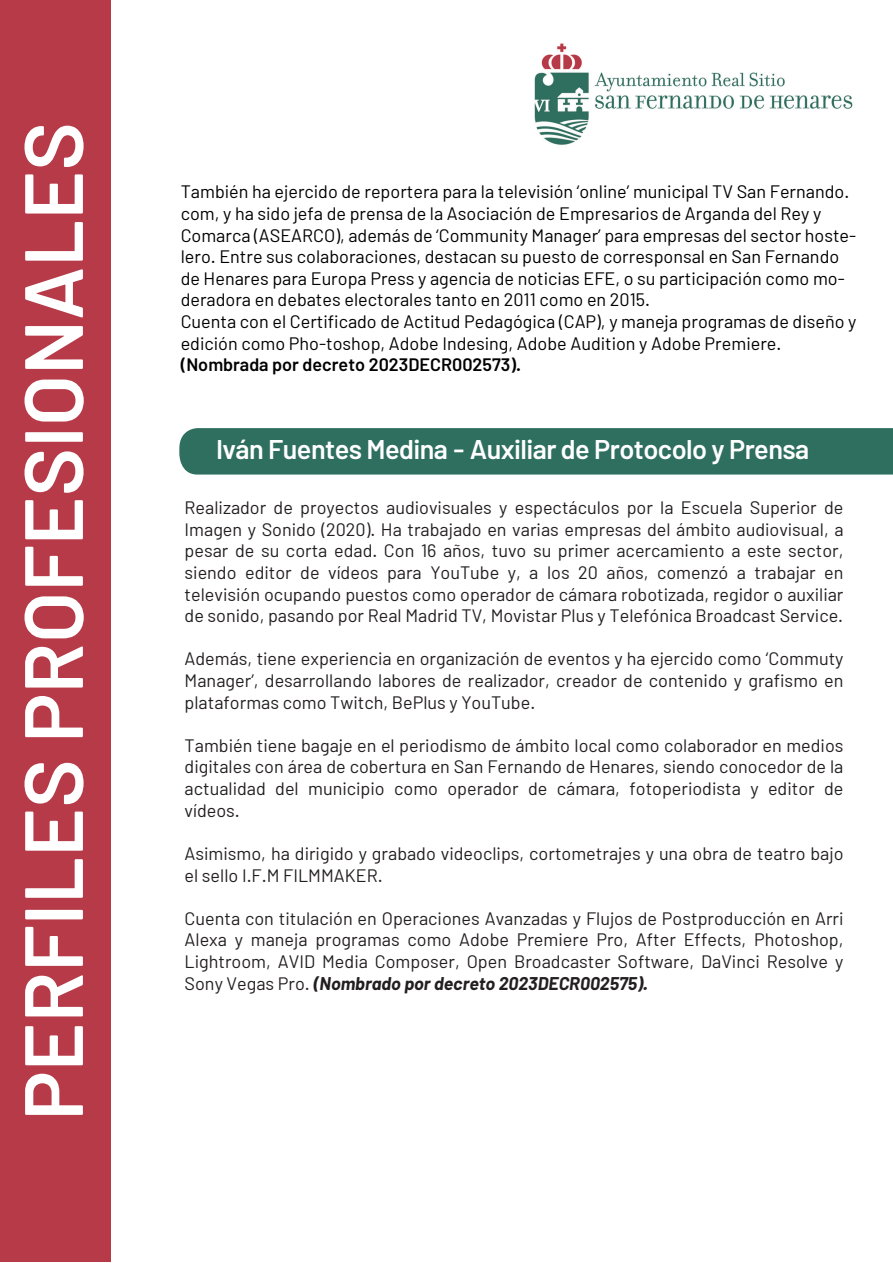
<style>
.page{position:relative;width:893px;height:1263px;background:#fff}
.page>*{position:absolute;margin:0;border:0;box-sizing:border-box;transform-origin:0 0}
.t1{font:600 82.5px "Barlow";color:#fff}
.t2{font:600 27px "Barlow";letter-spacing:-.02em;color:#fff}
.t3{font:18px/21.6px "Barlow";color:#231f20;text-align:justify}
.t4{font:18px/21.6px "Barlow";color:#000}
.t5{font:600 18px "Barlow";color:#000}
.s1{font-style:inherit}
.s2{font-weight:700;font-style:italic}
</style>
<div class="page">
<div style="left:0;top:0;width:111px;height:1261px;background:#b73a48"></div>
<img style="left:534px;top:43px;width:319px;height:102px">
<div style="left:179px;top:428px;width:714px;height:47px;background:#2f6f5f"></div>
<p class="t1" style="left:2px;top:1120px;width:1000px;rotate:-90deg">PERFILES PROFESIONALES</p>
<p class="t4" style="left:181px;top:181px;width:677px">También ha ejercido de reportera para la televisión ‘online’ municipal TV San Fernando. com, y ha sido jefa de prensa de la Asociación de Empresarios de Arganda del Rey y Comarca (ASEARCO), además de ‘Community Manager’ para empresas del sector hoste&shy;lero. Entre sus colaboraciones, destacan su puesto de corresponsal en San Fernando de Henares para Europa Press y agencia de noticias EFE, o su participación como mo&shy;deradora en debates electorales tanto en 2011 como en 2015.<br>Cuenta con el Certificado de Actitud Pedagógica (CAP), y maneja programas de diseño y edición como Pho-toshop, Adobe Indesing, Adobe Audition y Adobe Premiere.</p>
<p class="t5" style="left:181px;top:354px;width:342px">(Nombrada por decreto 2023DECR002573).</p>
<p class="t2" style="left:216px;top:432px;width:595px">Iván Fuentes Medina - Auxiliar de Protocolo y Prensa</p>
<p class="t3" style="left:185px;top:496px;width:660px">Realizador de proyectos audiovisuales y espectáculos por la Escuela Superior de Imagen y Sonido (2020). Ha trabajado en varias empresas del ámbito audiovisual, a pesar de su corta edad. Con 16 años, tuvo su primer acercamiento a este sector, siendo editor de vídeos para YouTube y, a los 20 años, comenzó a trabajar en televisión ocupando puestos como operador de cámara robotizada, regidor o auxiliar de sonido, pasando por Real Madrid TV, Movistar Plus y Telefónica Broadcast Service.</p>
<p class="t3" style="left:185px;top:648px;width:660px">Además, tiene experiencia en organización de eventos y ha ejercido como ‘Commuty <span class="s1">M</span>anager’, desarrollando labores de realizador, creador de contenido y grafismo en plataformas como Twitch, BePlus y YouTube.</p>
<p class="t3" style="left:185px;top:734px;width:660px">También tiene bagaje en el periodismo de ámbito local como colaborador en medios digitales con área de cobertura en San Fernando de Henares, siendo conocedor de la actualidad del municipio como operador de cámara, fotoperiodista y editor de vídeos.</p>
<p class="t3" style="left:185px;top:842px;width:660px">Asimismo, ha dirigido y grabado videoclips, cortometrajes y una obra de teatro bajo el sello I.F.M FILMMAKER.</p>
<p class="t3" style="left:185px;top:907px;width:660px">Cuenta con titulación en Operaciones Avanzadas y Flujos de Postproducción en Arri Alexa y maneja programas como Adobe Premiere Pro, After Effects, Photoshop, Lightroom, AVID Media Composer, Open Broadcaster Software, DaVinci Resolve y Sony Vegas Pro. <span class="s2">(Nombrado por decreto</span> <span class="s2">2023DECR002575</span><span class="s2">).</span></p>
</div>
